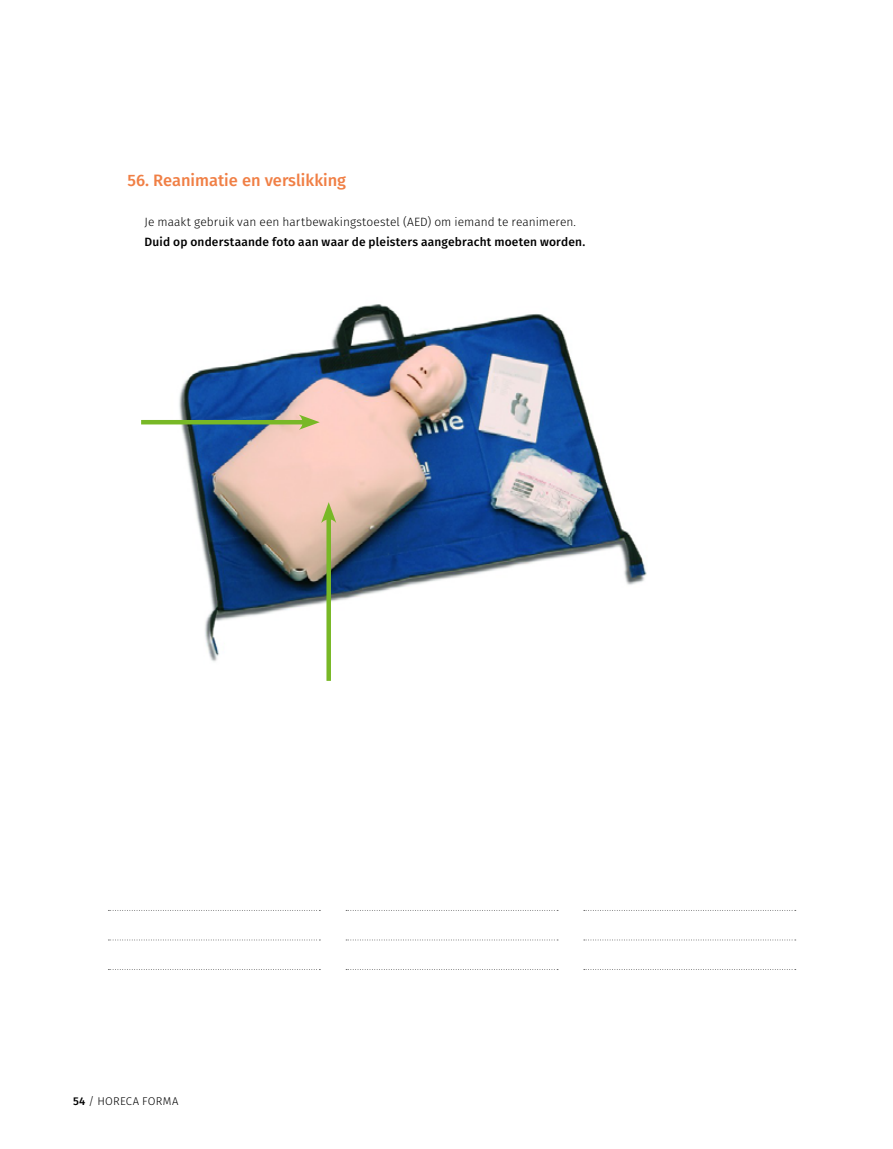
<style>
.page{position:relative;width:893px;height:1149px;background:#fff}
.page>*{position:absolute;margin:0;border:0;box-sizing:border-box;transform-origin:0 0}
.t1{font:500 16.5px "Fira Sans";color:#f07f45}
.t2{font:300 12px "Fira Sans";letter-spacing:.005em;color:#000}
.t3{font:500 12px "Fira Sans";letter-spacing:.015em;color:#000}
.t4{font:300 11.25px "Fira Sans";letter-spacing:.015em;color:#000}
.s1{font-weight:500}
</style>
<div class="page">
<img style="left:146px;top:304px;width:501px;height:358px">
<svg style="left:108px;top:939px;width:212px;height:1px"></svg>
<svg style="left:346px;top:939px;width:212px;height:1px"></svg>
<svg style="left:584px;top:939px;width:212px;height:1px"></svg>
<hr style="left:141px;top:420px;width:166px;height:4px;background:#78b826">
<svg style="left:299px;top:414px;width:21px;height:15px"></svg>
<div style="left:326px;top:514px;width:5px;height:166px;background:#78b826"></div>
<svg style="left:321px;top:502px;width:15px;height:21px"></svg>
<h1 class="t1" style="left:128px;top:167px;width:220px">56. Reanimatie en verslikking</h1>
<p class="t2" style="left:145px;top:214px;width:433px">Je maakt gebruik van een hartbewakingstoestel (AED) om iemand te reanimeren.</p>
<p class="t3" style="left:145px;top:232px;width:442px">Duid op onderstaande foto aan waar de pleisters aangebracht moeten worden.</p>
<p class="t4" style="left:73px;top:1093px;width:107px"><span class="s1">54</span> / HORECA FORMA</p>
</div>
